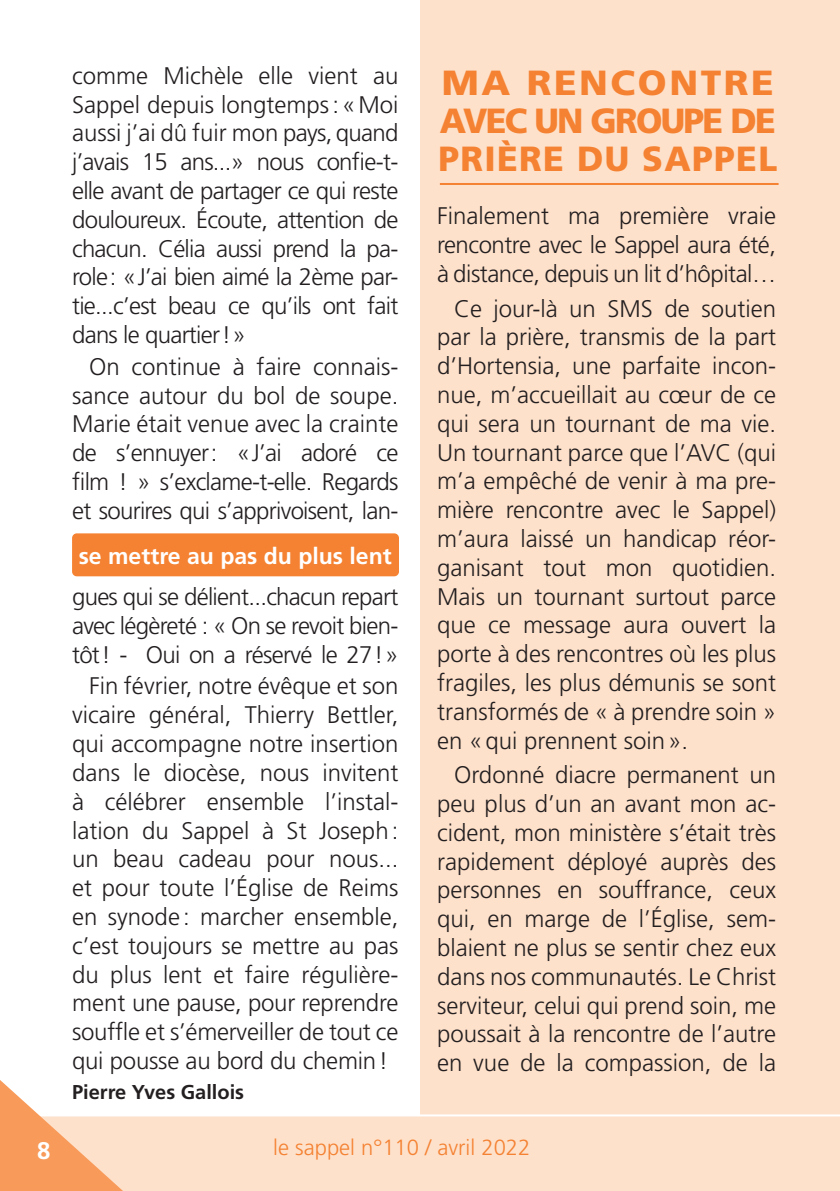
<style>
.page{position:relative;width:840px;height:1191px;background:#fff}
.page>*{position:absolute;margin:0;border:0;box-sizing:border-box;transform-origin:0 0}
.texte{font:900 35px/37.8px "Frutiger";letter-spacing:.04em;color:#f48232;text-align:justify;scale:1.06 1}
.texte-2{font:300 24px/28.8px "Frutiger";letter-spacing:-.02em;color:#231f20;text-align:justify}
.t1{font:700 24px "Frutiger";color:#fff}
.texte-3{font:700 23px "Frutiger";color:#fff}
.t2{font:300 22px "Frutiger";color:#f48232}
.texte-4{font:700 20px "Frutiger";color:#231f20}
</style>
<div class="page">
<div style="left:420px;top:0;width:419px;height:1191px;background:#fee1cb"></div>
<div style="left:0;top:1115px;width:839px;height:76px;background:#fee1cb"></div>
<hr style="left:0;top:1114px;width:839px;height:2px;background:#fff">
<svg style="left:0;top:1080px;width:123px;height:111px"></svg>
<div style="left:72px;top:533px;width:327px;height:43px;background:#f48232;border-radius:5px"></div>
<hr style="left:439px;top:183px;width:339px;height:2px;background:#f48232">
<p class="texte-2" style="left:72px;top:61px;width:328px">comme Michèle elle vient au Sappel depuis longtemps:«Moi aussi j’ai dû fuir mon pays, quand j’avais 15 ans...» nous confie-t&shy;elle avant de partager ce qui reste douloureux. Écoute, attention de chacun. Célia aussi prend la pa&shy;role: «J’ai bien aimé la 2ème par&shy;tie...c’est beau ce qu’ils ont fait dans le quartier!»</p>
<p class="texte-2" style="left:72px;top:352px;width:328px;text-indent:17px">On continue à faire connais&shy;sance autour du bol de soupe.<br>Marie était venue avec la crainte de s’ennuyer: «J’ai adoré ce film ! » s’exclame-t-elle. Regards et sourires qui s’apprivoisent, lan-</p>
<p class="texte-3" style="left:79px;top:542px;width:314px">se mettre au pas du plus lent</p>
<p class="texte-2" style="left:72px;top:582px;width:328px">gues qui se délient...chacun repart avec légèreté : « On se revoit bien&shy;tôt! - Oui on a réservé le 27!»</p>
<p class="texte-2" style="left:72px;top:671px;width:328px;text-indent:17px">Fin février, notre évêque et son vicaire général, Thierry Bettler, qui accompagne notre insertion dans le diocèse, nous invitent à célébrer ensemble l’instal&shy;lation du Sappel à St Joseph: un beau cadeau pour nous... et pour toute l’Église de Reims en synode: marcher ensemble, c’est toujours se mettre au pas du plus lent et faire régulière&shy;ment une pause, pour reprendre souffle et s’émerveiller de tout ce qui pousse au bord du chemin!</p>
<p class="texte-4" style="left:72px;top:1080px;width:173px">Pierre Yves Gallois</p>
<p class="texte" style="left:438px;top:63px;width:321px">MA RENCONTRE AVEC UN GROUPE DE PRIÈRE DU SAPPEL</p>
<p class="texte-2" style="left:437px;top:202px;width:340px">Finalement ma première vraie rencontre avec le Sappel aura été, à distance, depuis un lit d’hôpital…</p>
<p class="texte-2" style="left:437px;top:294px;width:340px;text-indent:17px">Ce jour-là un SMS de soutien par la prière, transmis de la part d’Hortensia, une parfaite incon&shy;nue, m’accueillait au cœur de ce qui sera un tournant de ma vie.<br>Un tournant parce que l’AVC (qui m’a empêché de venir à ma pre&shy;mière rencontre avec le Sappel) m’aura laissé un handicap réor&shy;ganisant tout mon quotidien.<br>Mais un tournant surtout parce que ce message aura ouvert la porte à des rencontres où les plus fragiles, les plus démunis se sont transformés de « à prendre soin » en «qui prennent soin».</p>
<p class="texte-2" style="left:437px;top:760px;width:340px;text-indent:17px">Ordonné diacre permanent un peu plus d’un an avant mon ac&shy;cident, mon ministère s’était très rapidement déployé auprès des personnes en souffrance, ceux qui, en marge de l’Église, sem&shy;blaient ne plus se sentir chez eux dans nos communautés. Le Christ serviteur, celui qui prend soin, me poussait à la rencontre de l’autre en vue de la compassion, de la</p>
<p class="t1" style="left:37px;top:1136px;width:15px">8</p>
<p class="t2" style="left:273px;top:1134px;width:259px">le sappel n°110 / avril 2022</p>
</div>
